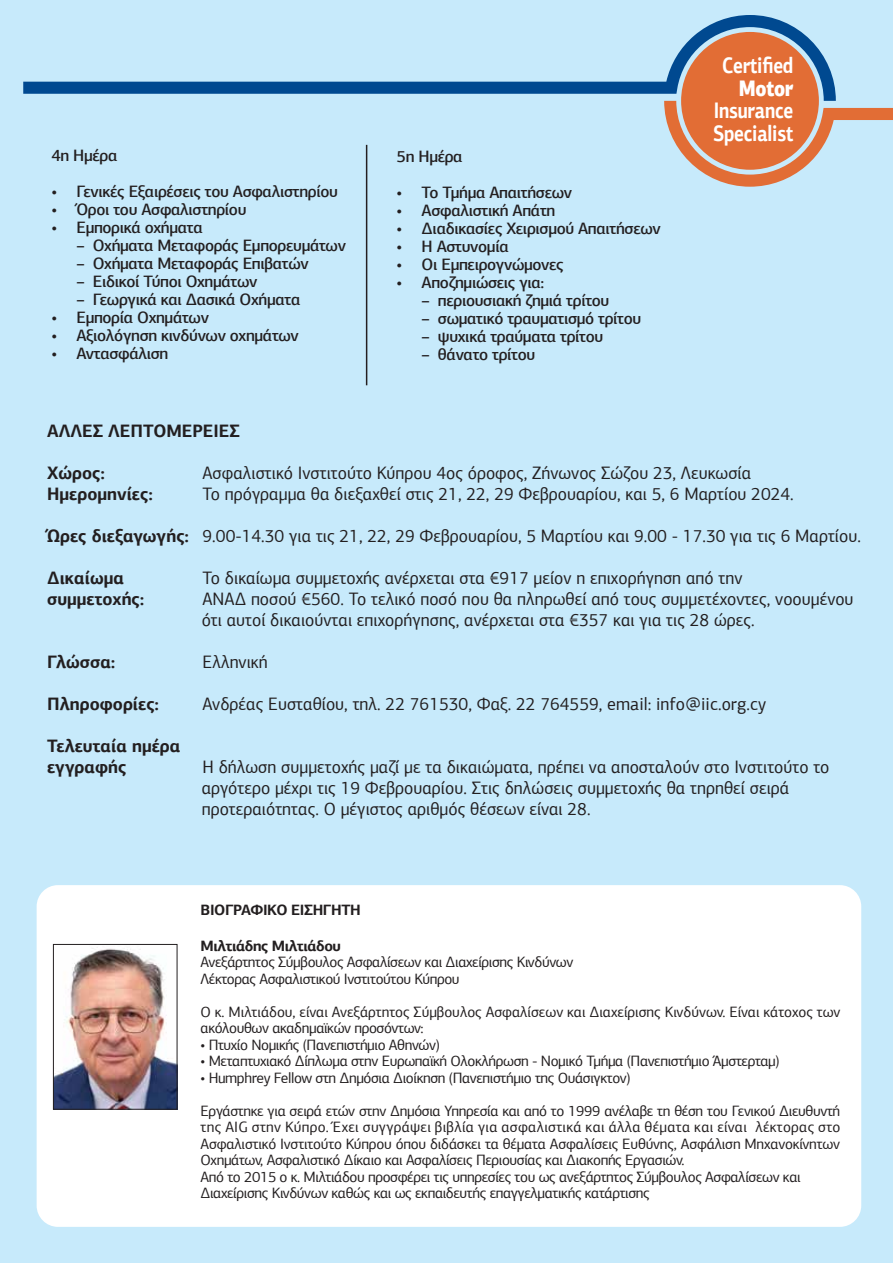
<style>
.page{position:relative;width:893px;height:1263px;background:#c7eafb}
.page>*{position:absolute;margin:0;border:0;box-sizing:border-box;transform-origin:0 0}
.t1{font:700 22.5px/22.5px "PF Agora Sans Pro";letter-spacing:-.015em;color:#fff;scale:.8 1}
.t2{font:900 22.5px "PF Agora Sans Pro";letter-spacing:-.015em;color:#fff;scale:.8 1}
.t3{font:18px/21px "PF Agora Sans Pro";color:#231f20}
.t4{font:700 18px/21px "PF Agora Sans Pro";color:#231f20}
.t5{font:500 16.5px "PF Agora Sans Pro";letter-spacing:-.025em;color:#231f20}
.t6{font:15px/16.5px "PF Agora Sans Pro";letter-spacing:-.025em;color:#231f20}
.t7{font:15px/16.5px "PF Agora Sans Pro";letter-spacing:-.005em;color:#231f20}
.t8{font:700 15px "PF Agora Sans Pro";letter-spacing:-.025em;color:#231f20}
.s1{font-weight:700}
</style>
<div class="page">
<svg style="left:664px;top:101px;width:229px;height:86px"></svg>
<svg style="left:23px;top:15px;width:813px;height:86px"></svg>
<div style="left:681px;top:32px;width:138px;height:138px;background:#e26d35;border-radius:50%"></div>
<hr style="left:366px;top:145px;width:1px;height:240px;background:#231f20">
<div style="left:37px;top:885px;width:824px;height:342px;background:#fff;border-radius:21px"></div>
<img style="left:55px;top:947px;width:120px;height:160px">
<div style="left:53px;top:944px;width:124px;height:165px;border:1px solid #231f20"></div>
<p class="t5" style="left:51px;top:145px;width:68px">4η Ηµέρα</p>
<p class="t5" style="left:51px;top:181px;width:288px">• Γενικές Εξαιρέσεις του Ασφαλιστηρίου</p>
<p class="t5" style="left:51px;top:199px;width:197px">• Όροι του Ασφαλιστηρίου</p>
<p class="t5" style="left:51px;top:217px;width:153px">• Εµπορικά οχήµατα</p>
<p class="t5" style="left:76px;top:235px;width:271px">– Οχήµατα Μεταφοράς Εµπορευµάτων</p>
<p class="t5" style="left:76px;top:253px;width:234px">– Οχήµατα Μεταφοράς Επιβατών</p>
<p class="t5" style="left:76px;top:271px;width:183px">– Ειδικοί Τύποι Οχηµάτων</p>
<p class="t5" style="left:76px;top:289px;width:226px">– Γεωργικά και ∆ασικά Οχήµατα</p>
<p class="t5" style="left:51px;top:307px;width:159px">• Εµπορία Οχηµάτων</p>
<p class="t5" style="left:51px;top:325px;width:249px">• Αξιολόγηση κινδύνων οχηµάτων</p>
<p class="t5" style="left:51px;top:343px;width:119px">• Αντασφάλιση</p>
<p class="t5" style="left:397px;top:146px;width:68px">5η Ηµέρα</p>
<p class="t5" style="left:397px;top:182px;width:177px">• Το Τµήµα Απαιτήσεων</p>
<p class="t5" style="left:397px;top:200px;width:160px">• Ασφαλιστική Απάτη</p>
<p class="t5" style="left:397px;top:218px;width:266px">• ∆ιαδικασίες Χειρισµού Απαιτήσεων</p>
<p class="t5" style="left:397px;top:236px;width:114px">• Η Αστυνοµία</p>
<p class="t5" style="left:397px;top:254px;width:169px">• Οι Εµπειρογνώµονες</p>
<p class="t5" style="left:397px;top:272px;width:149px">• Αποζηµιώσεις για:</p>
<p class="t5" style="left:422px;top:290px;width:189px">– περιουσιακή ζηµιά τρίτου</p>
<p class="t5" style="left:422px;top:308px;width:221px">– σωµατικό τραυµατισµό τρίτου</p>
<p class="t5" style="left:422px;top:326px;width:183px">– ψυχικά τραύµατα τρίτου</p>
<p class="t5" style="left:422px;top:344px;width:115px">– θάνατο τρίτου</p>
<h1 class="t1" style="left:722px;top:54px;width:90px">Certified</h1>
<h1 class="t2" style="left:739px;top:73px;width:70px">Motor</h1>
<h1 class="t1" style="left:713px;top:99px;width:102px">Insurance<br>Specialist</h1>
<p class="t4" style="left:47px;top:420px;width:194px">ΑΛΛΕΣ ΛΕΠΤΟΜΕΡΕΙΕΣ</p>
<p class="t4" style="left:47px;top:462px;width:59px">Χώρος:</p>
<p class="t3" style="left:203px;top:462px;width:550px">Ασφαλιστικό Ινστιτούτο Κύπρου 4ος όροφος, Ζήνωνος Σώζου 23, Λευκωσία</p>
<p class="t4" style="left:47px;top:483px;width:107px">Ηµεροµηνίες:</p>
<p class="t3" style="left:203px;top:483px;width:593px">Το πρόγραµµα θα διεξαχθεί στις 21, 22, 29 Φεβρουαρίου, και 5, 6 Μαρτίου 2024.</p>
<p class="t3" style="left:47px;top:525px;width:815px"><span class="s1">Ώρες διεξαγωγής:</span> 9.00-14.30 για τις 21, 22, 29 Φεβρουαρίου, 5 Μαρτίου και 9.00 - 17.30 για τις 6 Μαρτίου.</p>
<p class="t4" style="left:47px;top:567px;width:78px">∆ικαίωµα</p>
<p class="t3" style="left:203px;top:567px;width:541px">Το δικαίωµα συµµετοχής ανέρχεται στα €917 µείον η επιχορήγηση από την</p>
<p class="t4" style="left:47px;top:588px;width:99px">συµµετοχής:</p>
<p class="t3" style="left:202px;top:588px;width:653px">ΑΝΑ∆ ποσού €560. Το τελικό ποσό που θα πληρωθεί από τους συµµετέχοντες, νοουµένου ότι αυτοί δικαιούνται επιχορήγησης, ανέρχεται στα €357 και για τις 28 ώρες.</p>
<p class="t4" style="left:47px;top:651px;width:70px">Γλώσσα:</p>
<p class="t3" style="left:203px;top:652px;width:67px">Ελληνική</p>
<p class="t4" style="left:47px;top:693px;width:114px">Πληροφορίες:</p>
<p class="t3" style="left:203px;top:693px;width:565px">Ανδρέας Ευσταθίου, τηλ. 22 761530, Φαξ. 22 764559, email: info@iic.org.cy</p>
<p class="t4" style="left:47px;top:735px;width:135px">Τελευταία ηµέρα εγγραφής</p>
<p class="t3" style="left:202px;top:756px;width:629px">Η δήλωση συµµετοχής µαζί µε τα δικαιώµατα, πρέπει να αποσταλούν στο Ινστιτούτο το αργότερο µέχρι τις 19 Φεβρουαρίου. Στις δηλώσεις συµµετοχής θα τηρηθεί σειρά προτεραιότητας. Ο µέγιστος αριθµός θέσεων είναι 28.</p>
<p class="t8" style="left:201px;top:900px;width:162px">ΒΙΟΓΡΑΦΙΚΟ ΕΙΣΗΓΗΤΗ</p>
<p class="t8" style="left:201px;top:936px;width:142px">Μιλτιάδης Μιλτιάδου</p>
<p class="t6" style="left:201px;top:954px;width:374px">Ανεξάρτητος Σύµβουλος Ασφαλίσεων και ∆ιαχείρισης Κινδύνων<br>Λέκτορας Ασφαλιστικού Ινστιτούτου Κύπρου</p>
<p class="t7" style="left:201px;top:1003px;width:641px">Ο κ. Μιλτιάδου, είναι Ανεξάρτητος Σύµβουλος Ασφαλίσεων και ∆ιαχείρισης Κινδύνων. Είναι κάτοχος των ακόλουθων ακαδηµαϊκών προσόντων:</p>
<p class="t6" style="left:201px;top:1036px;width:241px">• Πτυχίο Νοµικής (Πανεπιστήµιο Αθηνών)</p>
<p class="t6" style="left:201px;top:1053px;width:581px">• Μεταπτυχιακό ∆ίπλωµα στην Ευρωπαϊκή Ολοκλήρωση - Νοµικό Τµήµα (Πανεπιστήµιο Άµστερταµ)</p>
<p class="t6" style="left:201px;top:1069px;width:432px">• Humphrey Fellow στη ∆ηµόσια ∆ιοίκηση (Πανεπιστήµιο της Ουάσιγκτον)</p>
<p class="t6" style="left:201px;top:1102px;width:641px">Εργάστηκε για σειρά ετών στην ∆ηµόσια Υπηρεσία και από το 1999 ανέλαβε τη θέση του Γενικού ∆ιευθυντή της AIG στην Κύπρο. Έχει συγγράψει βιβλία για ασφαλιστικά και άλλα θέµατα και είναι λέκτορας στο Ασφαλιστικό Ινστιτούτο Κύπρου όπου διδάσκει τα θέµατα Ασφαλίσεις Ευθύνης, Ασφάλιση Μηχανοκίνητων Οχηµάτων, Ασφαλιστικό ∆ίκαιο και Ασφαλίσεις Περιουσίας και ∆ιακοπής Εργασιών.<br>Από το 2015 ο κ. Μιλτιάδου προσφέρει τις υπηρεσίες του ως ανεξάρτητος Σύµβουλος Ασφαλίσεων και ∆ιαχείρισης Κινδύνων καθώς και ως εκπαιδευτής επαγγελµατικής κατάρτισης</p>
</div>
